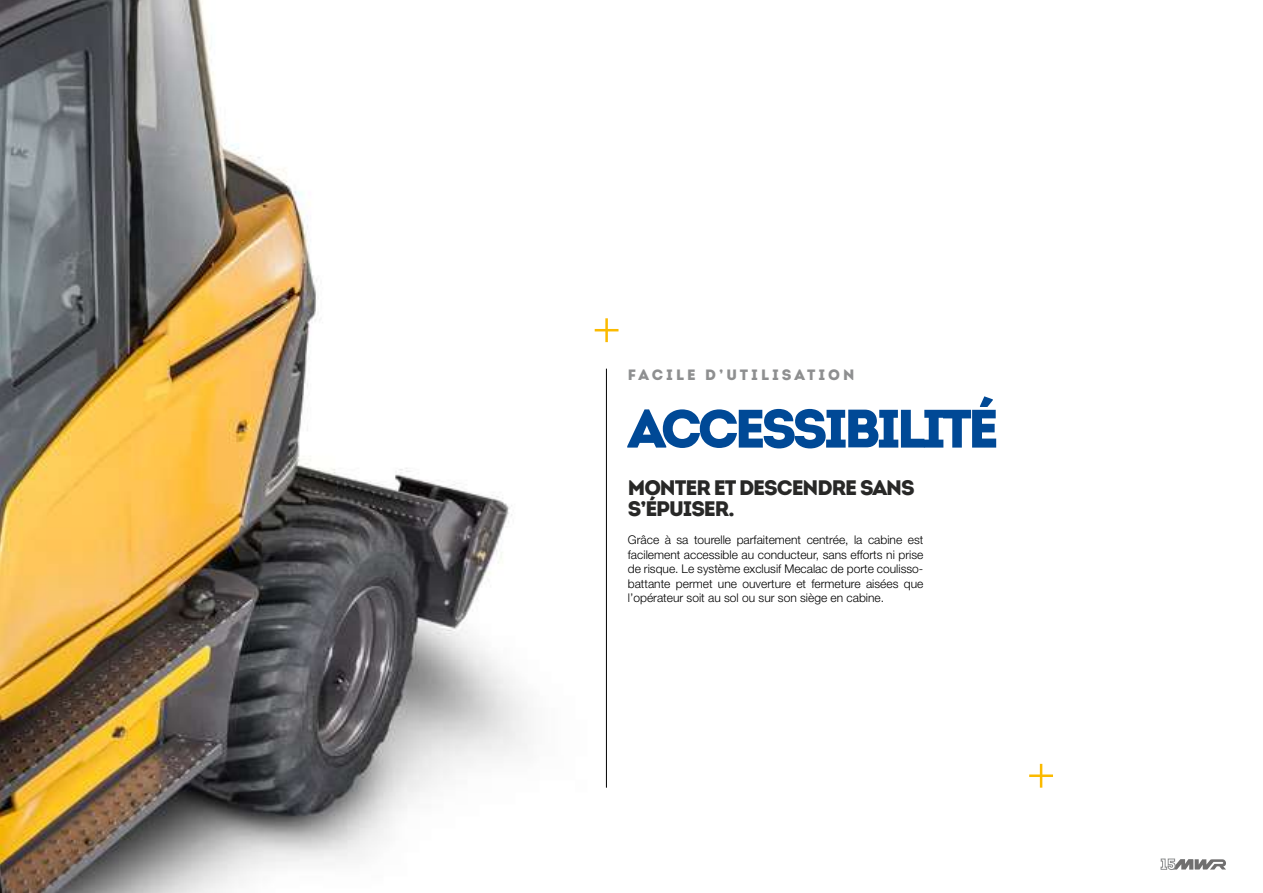
<style>
.page{position:relative;width:1263px;height:893px;background:#fff}
.page>*{position:absolute;margin:0;border:0;box-sizing:border-box;transform-origin:0 0}
.t1{font:900 54px "Intro";letter-spacing:-.075em;color:#004996}
.t2{font:900 21px/21px "Intro";letter-spacing:-.05em;color:#282827}
.t3{font:900 15px "Intro";letter-spacing:.2em;color:#8e8f90}
.t4{font:300 12px/14.4px "Helvetica Neue LT Pro";color:#000;text-align:justify}
</style>
<div class="page">
<img style="left:0;top:0;width:595px;height:893px">
<svg style="left:595px;top:318px;width:23px;height:24px"></svg>
<svg style="left:1029px;top:764px;width:24px;height:24px"></svg>
<hr style="left:606px;top:369px;width:1px;height:419px;background:#000">
<svg style="left:1161px;top:859px;width:65px;height:11px"></svg>
<p class="t3" style="left:628px;top:365px;width:228px">FACILE D’UTILISATION</p>
<h1 class="t1" style="left:628px;top:393px;width:373px">ACCESSIBILITÉ</h1>
<h2 class="t2" style="left:628px;top:476px;width:288px">MONTER ET DESCENDRE SANS<br>S’ÉPUISER.</h2>
<p class="t4" style="left:628px;top:533px;width:297px">Grâce à sa tourelle parfaitement centrée, la cabine est facilement accessible au conducteur, sans efforts ni prise de risque. Le système exclusif Mecalac de porte coulisso&shy;battante permet une ouverture et fermeture aisées que l’opérateur soit au sol ou sur son siège en cabine.</p>
</div>
